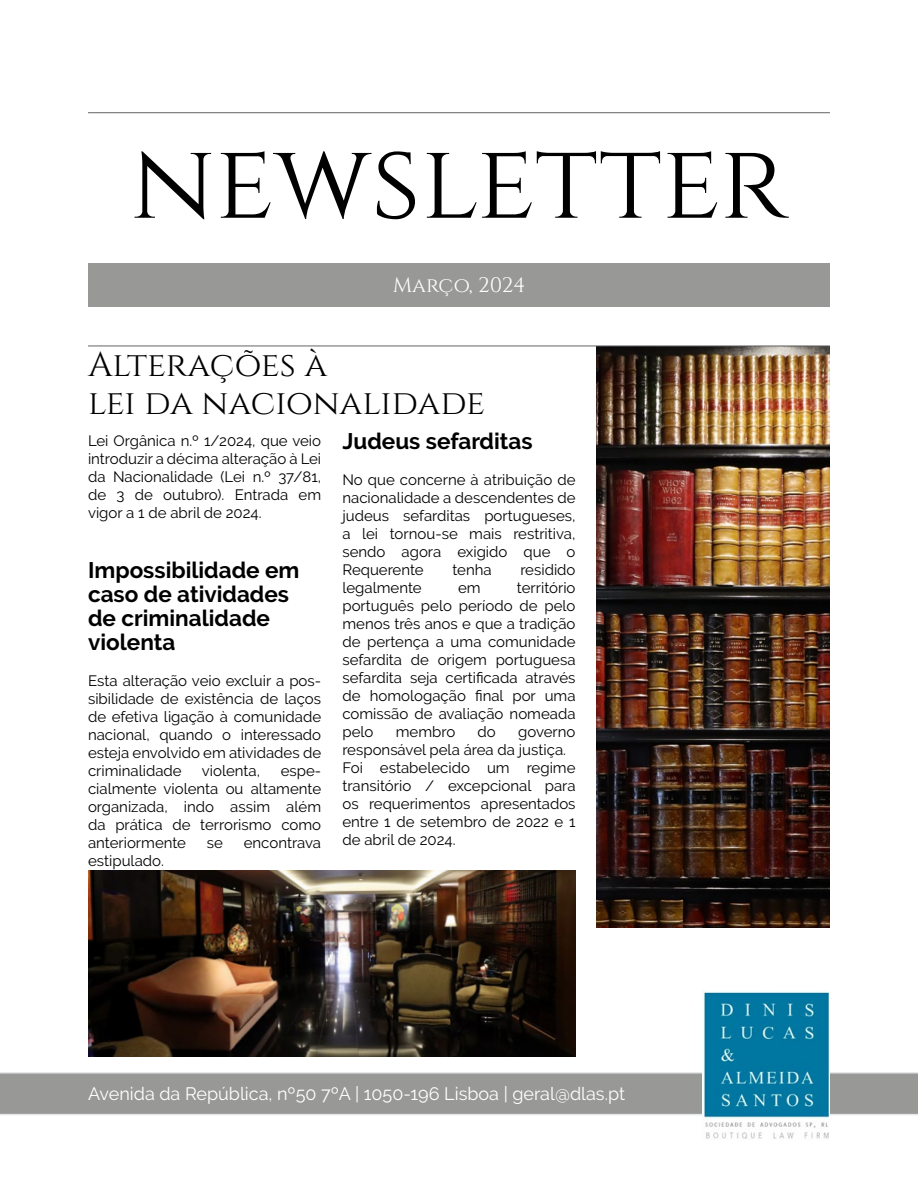
<style>
.page{position:relative;width:918px;height:1188px;background:#fff}
.page>*{position:absolute;margin:0;border:0;box-sizing:border-box;transform-origin:0 0}
.t1{font:108px "Cinzel";color:#000}
.t2{font:34.5px/37.5px "Cinzel";letter-spacing:-.01em;color:#000}
.t3{font:700 22.5px/24px "Raleway";color:#000}
.t4{font:21px "Cinzel";color:#fff}
.t5{font:18px "Raleway";color:#fff}
.t6{font:15px/18px "Raleway";color:#000;text-align:justify}
</style>
<div class="page">
<img style="left:597px;top:347px;width:233px;height:581px">
<img style="left:88px;top:870px;width:488px;height:187px">
<hr style="left:88px;top:112px;width:742px;height:1px;background:#636466">
<div style="left:88px;top:263px;width:742px;height:43px;background:#989897"></div>
<hr style="left:88px;top:346px;width:742px;height:1px;background:#636466">
<svg style="left:0;top:1072px;width:918px;height:43px;background:#9c9c9c"></svg>
<img style="left:703px;top:991px;width:127px;height:148px">
<h1 class="t1" style="left:131px;top:119px;width:658px">newsletter</h1>
<h3 class="t4" style="left:393px;top:273px;width:134px">Março, 2024</h3>
<h2 class="t2" style="left:88px;top:346px;width:398px">Alterações à<br>lei da nacionalidade</h2>
<p class="t6" style="left:88px;top:431px;width:235px">Lei Orgânica n.º 1/2024, que veio introduzir a décima alteração à Lei da Nacionalidade (Lei n.º 37/81, de 3 de outubro). Entrada em vigor a 1 de abril de 2024.</p>
<h3 class="t3" style="left:88px;top:558px;width:213px">Impossibilidade em caso de atividades de criminalidade violenta</h3>
<p class="t6" style="left:88px;top:671px;width:235px">Esta alteração veio excluir a pos&shy;sibilidade de existência de laços de efetiva ligação à comunidade nacional, quando o interessado esteja envolvido em atividades de criminalidade</p>
<p class="t6" style="left:202px;top:761px;width:60px">violenta,</p>
<p class="t6" style="left:88px;top:761px;width:235px;text-indent:193px">espe&shy;cialmente violenta ou altamente organizada, indo assim além da prática de terrorismo como anteriormente</p>
<p class="t6" style="left:207px;top:833px;width:18px">se</p>
<p class="t6" style="left:244px;top:833px;width:79px">encontrava</p>
<p class="t6" style="left:88px;top:851px;width:77px">estipulado.</p>
<h3 class="t3" style="left:342px;top:429px;width:192px">Judeus sefarditas</h3>
<p class="t6" style="left:342px;top:471px;width:235px">No que concerne à atribuição de nacionalidade a descendentes de judeus sefarditas portugueses, a lei tornou-se mais restritiva, sendo agora exigido que o Requerente</p>
<p class="t6" style="left:452px;top:561px;width:41px">tenha</p>
<p class="t6" style="left:520px;top:561px;width:57px">residido</p>
<p class="t6" style="left:342px;top:579px;width:235px;text-indent:174px">território português pelo período de pelo menos três anos e que a tradição de pertença a uma comunidade sefardita de origem portuguesa sefardita seja certificada através de homologação final por uma comissão de avaliação nomeada pelo</p>
<p class="t6" style="left:342px;top:579px;width:81px">legalmente</p>
<p class="t6" style="left:458px;top:579px;width:24px">em</p>
<p class="t6" style="left:396px;top:723px;width:61px">membro</p>
<p class="t6" style="left:478px;top:723px;width:20px">do</p>
<p class="t6" style="left:342px;top:723px;width:235px;text-align:left;text-indent:176px">governo responsável pela área da justiça.<br>Foi estabelecido um regime transitório / excepcional para os requerimentos apresentados entre 1 de setembro de 2022 e 1 de abril de 2024.</p>
<p class="t5" style="left:88px;top:1084px;width:539px">Avenida da República, nº50 7ºA | 1050-196 Lisboa | geral@dlas.pt</p>
</div>
